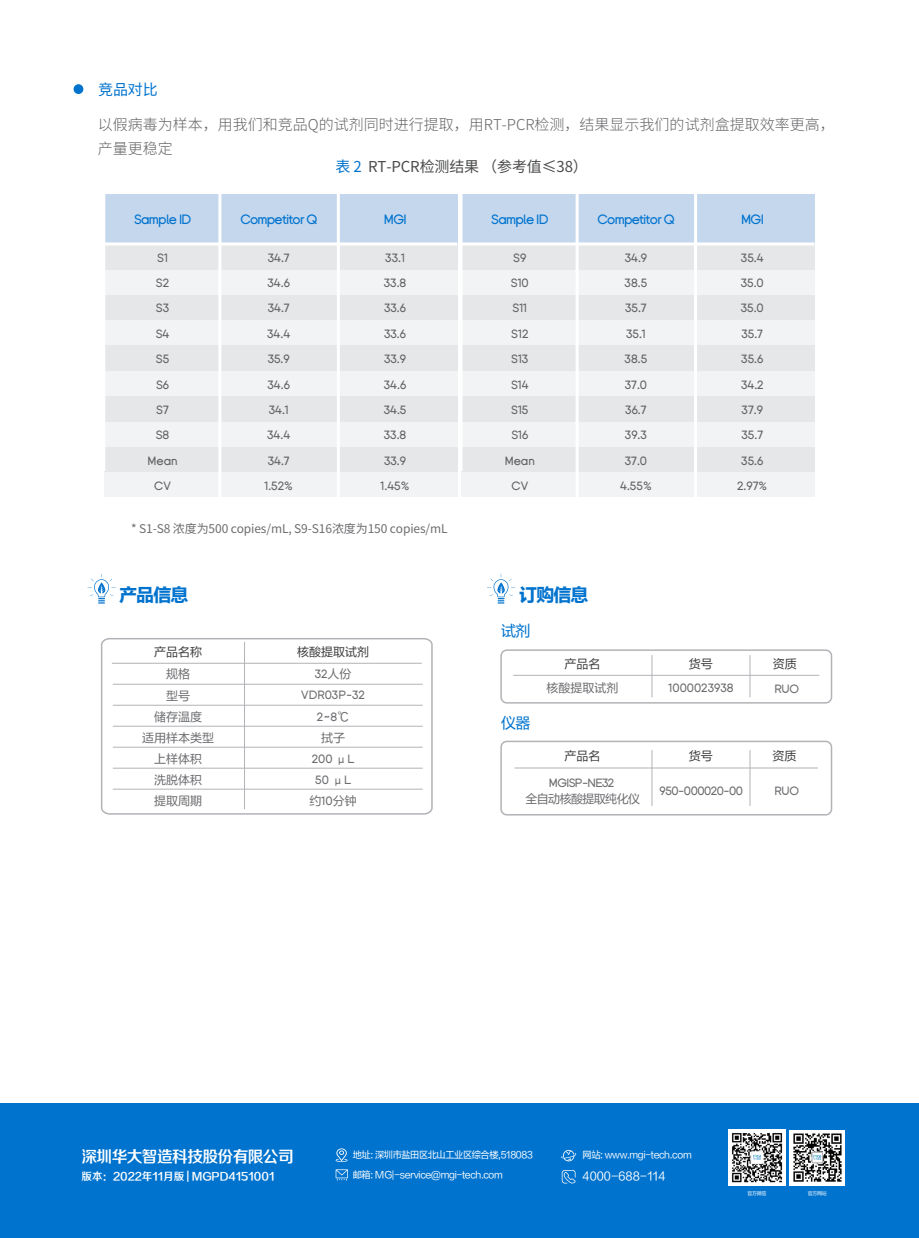
<style>
.page{position:relative;width:919px;height:1238px;background:#fff}
.page>*{position:absolute;margin:0;border:0;box-sizing:border-box;transform-origin:0 0}
.t1{font:18px "FZLTDHJW GB1 0";letter-spacing:-.05em;color:#0073ce}
.t2{font:16.2px "FZZZHONGJW GB1 0";letter-spacing:-.04em;color:#fff}
.t3{font:300 15px/24px "Source Han Sans CN";color:#636366}
.t4{font:15px "Source Han Sans CN";letter-spacing:-.01em;color:#4b4c4d}
.t5{font:15px "Source Han Sans CN";color:#0073ce}
.t6{font:15px "FZLTHJW GB1 0";color:#0073ce}
.t7{font:500 13.5px "BGI";letter-spacing:-.05em;color:#0073ce}
.t8{font:500 12px/25.3px "BGI";color:#636366;text-align:center}
.t9{font:12px "Source Han Sans CN";letter-spacing:-.01em;color:#6c6d70}
.t10{font:500 12px/21.1px "BGI";letter-spacing:-.01em;color:#6c6d70;text-align:center}
.t11{font:12px/21.1px "FZLTHJW GB1 0";color:#6c6d70;text-align:center}
.t12{font:12px "FZLTHJW GB1 0";color:#3e3e3f}
.t13{font:500 12px "BGI";letter-spacing:-.04em;color:#6c6d70}
.t14{font:500 12px "BGI";letter-spacing:-.05em;color:#6c6d70}
.t15{font:12px "FZLTHJW GB1 0";letter-spacing:-.05em;color:#6c6d70}
.t16{font:11.4px "FZLTHJW GB1 0";color:#fff}
.t17{font:10.8px "FZZZHONGJW GB1 0";color:#fff}
.t18{font:9.45px "FZLTHJW GB1 0";letter-spacing:-.04em;color:#fff}
.t19{font:5.1px "FZLTHJW GB1 0";letter-spacing:-.04em;color:#fff}
.s1{color:#0073ce}
.s2{font-family:"FZLTHJW GB1 0";font-weight:400}
.s3{font-family:"BGI";font-weight:500}
</style>
<div class="page">
<div style="left:0;top:1103px;width:918px;height:134px;background:#0073ce"></div>
<svg style="left:561px;top:1170px;width:14px;height:13px"></svg>
<svg style="left:335px;top:1169px;width:13px;height:11px"></svg>
<svg style="left:561px;top:1149px;width:15px;height:12px"></svg>
<svg style="left:335px;top:1148px;width:12px;height:13px"></svg>
<div style="left:74px;top:84px;width:9px;height:10px;background:#0073ce;border-radius:50%"></div>
<div style="left:789px;top:1129px;width:56px;height:56px;background:#fff"></div>
<img style="left:793px;top:1133px;width:49px;height:49px">
<img style="left:728px;top:1129px;width:57px;height:56px">
<svg style="left:752px;top:1152px;width:10px;height:9px"></svg>
<svg style="left:753px;top:1154px;width:8px;height:5px"></svg>
<svg style="left:811px;top:1151px;width:12px;height:12px"></svg>
<div style="left:811px;top:1151px;width:11px;height:11px;border:1px solid #a8a9ad"></div>
<svg style="left:813px;top:1154px;width:8px;height:5px"></svg>
<div style="left:104px;top:217px;width:353px;height:278px;background:#e6e7e9"></div>
<div style="left:104px;top:269px;width:354px;height:25px;background:#f2f3f4"></div>
<div style="left:104px;top:320px;width:354px;height:25px;background:#f2f3f4"></div>
<div style="left:104px;top:371px;width:354px;height:25px;background:#f2f3f4"></div>
<div style="left:104px;top:421px;width:354px;height:25px;background:#f2f3f4"></div>
<div style="left:104px;top:472px;width:354px;height:25px;background:#f2f3f4"></div>
<div style="left:104px;top:194px;width:353px;height:51px;background:#c5d7ed"></div>
<hr style="left:104px;top:242px;width:353px;height:3px;background:#fff">
<hr style="left:102px;top:192px;width:3px;height:279px;background:#fff">
<hr style="left:218px;top:192px;width:3px;height:309px;background:#fff">
<hr style="left:337px;top:192px;width:3px;height:309px;background:#fff">
<div style="left:461px;top:217px;width:353px;height:278px;background:#e6e7e9"></div>
<div style="left:461px;top:269px;width:354px;height:25px;background:#f2f3f4"></div>
<div style="left:461px;top:320px;width:354px;height:25px;background:#f2f3f4"></div>
<div style="left:461px;top:371px;width:354px;height:25px;background:#f2f3f4"></div>
<div style="left:461px;top:421px;width:354px;height:25px;background:#f2f3f4"></div>
<div style="left:461px;top:472px;width:354px;height:25px;background:#f2f3f4"></div>
<div style="left:461px;top:194px;width:353px;height:51px;background:#c5d7ed"></div>
<hr style="left:461px;top:242px;width:353px;height:3px;background:#fff">
<hr style="left:459px;top:192px;width:3px;height:279px;background:#fff">
<hr style="left:575px;top:192px;width:3px;height:309px;background:#fff">
<hr style="left:694px;top:192px;width:3px;height:309px;background:#fff">
<svg style="left:87px;top:574px;width:29px;height:29px"></svg>
<svg style="left:487px;top:574px;width:28px;height:29px"></svg>
<svg style="left:101px;top:638px;width:332px;height:177px"></svg>
<div style="left:500px;top:649px;width:332px;height:54px;border:2px solid #b2b3b7;border-radius:6px"></div>
<hr style="left:513px;top:675px;width:306px;height:1px;background:#b2b3b7">
<hr style="left:651px;top:655px;width:1px;height:42px;background:#b2b3b7">
<hr style="left:749px;top:655px;width:1px;height:42px;background:#b2b3b7">
<hr style="left:514px;top:767px;width:304px;height:1px;background:#b2b3b7">
<hr style="left:651px;top:750px;width:1px;height:56px;background:#b2b3b7">
<hr style="left:749px;top:750px;width:1px;height:56px;background:#b2b3b7">
<div style="left:500px;top:740px;width:332px;height:75px;border:2px solid #b2b3b7;border-radius:6px"></div>
<p class="t5" style="left:98px;top:81px;width:61px">竞品对比</p>
<p class="t3" style="left:98px;top:112px;width:738px">以假病毒为样本，用我们和竞品Q的试剂同时进行提取，用RT-PCR检测，结果显示我们的试剂盒提取效率更高，产量更稳定</p>
<p class="t7" style="left:134px;top:213px;width:59px">Sample ID</p>
<p class="t7" style="left:240px;top:213px;width:79px">Competitor Q</p>
<p class="t8" style="left:264px;top:245px;width:30px">34.7<br>34.6<br>34.7<br>34.4<br>35.9<br>34.6<br>34.1<br>34.4<br>34.7<br>1.52%</p>
<p class="t8" style="left:147px;top:245px;width:32px">S1<br>S2<br>S3<br>S4<br>S5<br>S6<br>S7<br>S8<br>Mean<br>CV</p>
<p class="t4" style="left:335px;top:158px;width:254px"><span class="s1">表 2</span> RT-PCR检测结果 （参考值≤38）</p>
<p class="t7" style="left:384px;top:213px;width:24px">MGI</p>
<p class="t8" style="left:380px;top:245px;width:30px">33.1<br>33.8<br>33.6<br>33.6<br>33.9<br>34.6<br>34.5<br>33.8<br>33.9<br>1.45%</p>
<p class="t7" style="left:491px;top:213px;width:59px">Sample ID</p>
<p class="t7" style="left:597px;top:213px;width:79px">Competitor Q</p>
<p class="t8" style="left:620px;top:245px;width:33px">34.9<br>38.5<br>35.7<br>35.1<br>38.5<br>37.0<br>36.7<br>39.3<br>37.0<br>4.55%</p>
<p class="t8" style="left:504px;top:245px;width:32px">S9<br>S10<br>S11<br>S12<br>S13<br>S14<br>S15<br>S16<br>Mean<br>CV</p>
<p class="t9" style="left:131px;top:521px;width:318px">* S1-S8 浓度为500 copies/mL, S9-S16浓度为150 copies/mL</p>
<p class="t7" style="left:741px;top:213px;width:24px">MGI</p>
<p class="t8" style="left:737px;top:245px;width:32px">35.4<br>35.0<br>35.0<br>35.7<br>35.6<br>34.2<br>37.9<br>35.7<br>35.6<br>2.97%</p>
<h1 class="t1" style="left:119px;top:585px;width:71px">产品信息</h1>
<p class="t12" style="left:154px;top:644px;width:50px">产品名称</p>
<p class="t12" style="left:297px;top:644px;width:73px">核酸提取试剂</p>
<p class="t11" style="left:142px;top:664px;width:74px">规格<br>型号<br>储存温度<br>适用样本类型上样体积<br>洗脱体积<br>提取周期</p>
<p class="t10" style="left:301px;top:664px;width:65px">32<span class="s2">人份<br></span>VDR03P-32<br>2~8<span class="s2">℃</span></p>
<p class="t11" style="left:321px;top:727px;width:25px">拭子</p>
<p class="t10" style="left:312px;top:748px;width:44px;text-align:left">200 <span class="s2">μ</span>L<br>50 <span class="s2">μ</span>L</p>
<p class="t11" style="left:309px;top:790px;width:49px">约<span class="s3">10</span>分钟</p>
<h1 class="t1" style="left:519px;top:585px;width:71px">订购信息</h1>
<p class="t6" style="left:501px;top:623px;width:31px">试剂</p>
<p class="t12" style="left:564px;top:657px;width:37px">产品名</p>
<p class="t11" style="left:546px;top:678px;width:73px">核酸提取试剂</p>
<p class="t10" style="left:668px;top:678px;width:67px">1000023938</p>
<p class="t10" style="left:774px;top:678px;width:26px">RUO</p>
<p class="t12" style="left:689px;top:657px;width:25px">货号</p>
<p class="t12" style="left:772px;top:657px;width:25px">资质</p>
<p class="t6" style="left:501px;top:714px;width:31px">仪器</p>
<p class="t12" style="left:564px;top:749px;width:37px">产品名</p>
<p class="t14" style="left:549px;top:777px;width:67px">MGISP-NE32</p>
<p class="t15" style="left:525px;top:792px;width:116px">全自动核酸提取纯化仪</p>
<p class="t12" style="left:689px;top:749px;width:25px">货号</p>
<p class="t12" style="left:772px;top:749px;width:25px">资质</p>
<p class="t13" style="left:659px;top:785px;width:85px">950-000020-00</p>
<p class="t10" style="left:774px;top:781px;width:26px">RUO</p>
<h2 class="t2" style="left:81px;top:1148px;width:214px">深圳华大智造科技股份有限公司</h2>
<p class="t17" style="left:81px;top:1170px;width:194px">版本：2022年11月版 | MGPD4151001</p>
<p class="t18" style="left:353px;top:1169px;width:151px">邮箱: MG|-service@mgi-tech.com</p>
<p class="t16" style="left:582px;top:1169px;width:85px">4000-688-114</p>
<p class="t18" style="left:353px;top:1149px;width:181px">地址: 深圳市盐田区北山工业区综合楼,518083</p>
<p class="t18" style="left:582px;top:1149px;width:111px">网站: www.mgi-tech.com</p>
<p class="t19" style="left:747px;top:1190px;width:21px">官方微信</p>
<p class="t19" style="left:807px;top:1190px;width:21px">官方网站</p>
</div>
